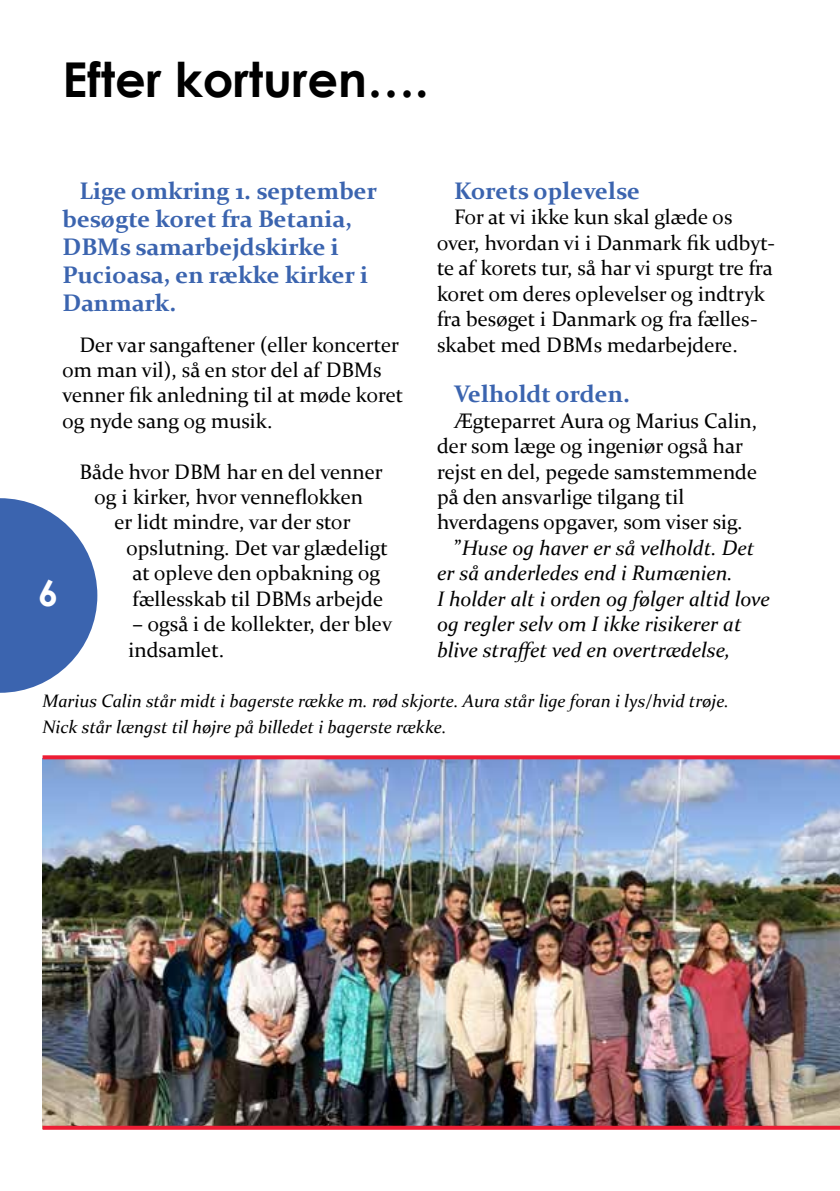
<style>
.page{position:relative;width:840px;height:1191px;background:#fff}
.page>*{position:absolute;margin:0;border:0;box-sizing:border-box;transform-origin:0 0}
.t1{font:700 48px "Century Gothic";color:#000}
.t2{font:700 36px "Century Gothic";color:#fff}
.t3{font:700 24px/28px "Constantia";color:#3b64af}
.t4{font:21px/25.4px "Constantia";color:#000}
.t5{font:italic 21px "Constantia";color:#000}
.t6{font:italic 18px/25.4px "Constantia";color:#000}
.s1{font-style:normal}
</style>
<div class="page">
<svg style="left:0;top:498px;width:98px;height:195px"></svg>
<img style="left:43px;top:759px;width:796px;height:366px">
<svg style="left:43px;top:1125px;width:796px;height:4px;fill:#ed1d34"></svg>
<svg style="left:43px;top:755px;width:796px;height:4px;fill:#ed1d34"></svg>
<h1 class="t1" style="left:62px;top:44px;width:367px">Efter korturen….</h1>
<p class="t3" style="left:62px;top:176px;width:316px;text-indent:17px">Lige omkring 1. september besøgte koret fra Betania,<br>DBMs samarbejdskirke i<br>Pucioasa, en række kirker i<br>Danmark.</p>
<p class="t4" style="left:62px;top:331px;width:342px;text-indent:17px">Der var sangaftener (eller koncerter om man vil), så en stor del af DBMs venner fik anledning til at møde koret og nyde sang og musik.</p>
<p class="t4" style="left:79px;top:458px;width:305px">Både hvor DBM har en del venner</p>
<p class="t4" style="left:94px;top:483px;width:270px">og i kirker, hvor venneflokken</p>
<p class="t4" style="left:114px;top:508px;width:237px">er lidt mindre, var der stor</p>
<p class="t4" style="left:126px;top:534px;width:263px">opslutning. Det var glædeligt</p>
<p class="t4" style="left:132px;top:559px;width:249px">at opleve den opbakning og</p>
<p class="t4" style="left:132px;top:585px;width:252px">fællesskab til DBMs arbejde</p>
<p class="t4" style="left:128px;top:610px;width:265px">– også i de kollekter, der blev indsamlet.</p>
<h2 class="t2" style="left:38px;top:565px;width:22px">6</h2>
<p class="t3" style="left:454px;top:176px;width:187px">Korets oplevelse</p>
<p class="t4" style="left:437px;top:204px;width:339px;text-indent:17px">For at vi ikke kun skal glæde os over, hvordan vi i Danmark fik udbyt&shy;te af korets tur, så har vi spurgt tre fra koret om deres oplevelser og indtryk fra besøget i Danmark og fra fælles&shy;skabet med DBMs medarbejdere.</p>
<p class="t3" style="left:454px;top:379px;width:177px">Velholdt orden.</p>
<p class="t4" style="left:454px;top:407px;width:304px">Ægteparret Aura og Marius Calin,</p>
<p class="t4" style="left:437px;top:432px;width:307px">der som læge og ingeniør også har</p>
<p class="t4" style="left:437px;top:458px;width:321px">rejst en del, pegede samstemmende</p>
<p class="t4" style="left:437px;top:483px;width:249px">på den ansvarlige tilgang til</p>
<p class="t4" style="left:437px;top:508px;width:307px">hverdagens opgaver, som viser sig.</p>
<p class="t5" style="left:454px;top:533px;width:302px"><span class="s1">”</span>Huse og haver er så velholdt. Det</p>
<p class="t5" style="left:437px;top:559px;width:297px">er så anderledes end i Rumænien.</p>
<p class="t5" style="left:437px;top:584px;width:334px">I holder alt i orden og følger altid love</p>
<p class="t5" style="left:437px;top:609px;width:306px">og regler selv om I ikke risikerer at</p>
<p class="t5" style="left:437px;top:635px;width:295px">blive straffet ved en overtrædelse,</p>
<p class="t6" style="left:43px;top:687px;width:687px">Marius Calin står midt i bagerste række m. rød skjorte. Aura står lige foran i lys/hvid trøje.<br>Nick står længst til højre på billedet i bagerste række.</p>
</div>
